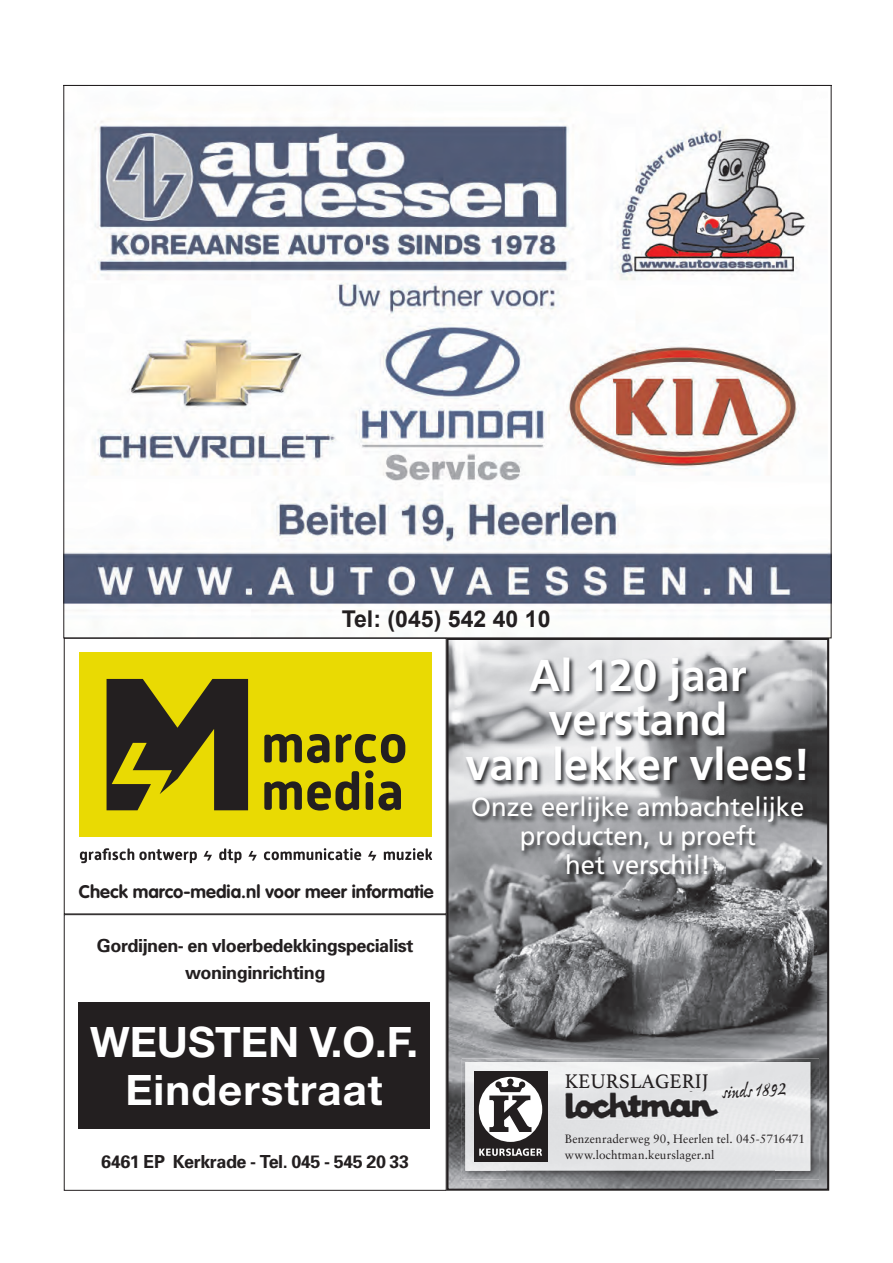
<style>
.page{position:relative;width:893px;height:1263px;background:#fff}
.page>*{position:absolute;margin:0;border:0;box-sizing:border-box;transform-origin:0 0}
.t1{font:700 44.7px/44.7px "Frutiger LT Std";color:#fff;text-align:center}
.t2{font:700 42px/48px "Helvetica Neue LT Std";letter-spacing:.025em;color:#fff;text-align:center}
.t3{font:26.25px/29px "Frutiger LT Std";color:#fff;text-align:center}
.t4{font:700 23.1px "Arial";color:#231f20}
.t5{font:20.7px "Athelas";color:#231f20}
.t6{font:700 20.7px "Ex Ponto Pro";color:#231f20}
.t7{font:700 18px/27px "Univers";letter-spacing:-.025em;color:#231f20;text-align:center}
.t8{font:700 18px "VAG Rounded Std";color:#231f20}
.t9{font:12.15px/15.8px "Sabon LT Std";letter-spacing:.005em;color:#231f20}
</style>
<div class="page">
<svg style="left:65px;top:119px;width:764px;height:493px"></svg>
<img style="left:449px;top:641px;width:377px;height:547px">
<img style="left:462px;top:1058px;width:357px;height:41px">
<img style="left:462px;top:1099px;width:44px;height:81px">
<img style="left:775px;top:1099px;width:44px;height:81px">
<img style="left:506px;top:1171px;width:269px;height:9px">
<img style="left:465px;top:1062px;width:345px;height:109px">
<img style="left:565px;top:1075px;width:131px;height:16px">
<div style="left:474px;top:1071px;width:73px;height:91px;background:#231f20"></div>
<div style="left:479px;top:1077px;width:63px;height:65px;background:#fff;border-radius:50%"></div>
<svg style="left:489px;top:1078px;width:42px;height:54px"></svg>
<svg style="left:479px;top:1148px;width:63px;height:8px"></svg>
<img style="left:465px;top:656px;width:346px;height:225px">
<img style="left:565px;top:1091px;width:154px;height:28px">
<div style="left:446px;top:638px;width:383px;height:553px;border:2px solid #231f20"></div>
<div style="left:64px;top:638px;width:383px;height:276px;border:1px solid #231f20"></div>
<div style="left:80px;top:652px;width:352px;height:185px;background:#e9da03"></div>
<svg style="left:107px;top:679px;width:141px;height:131px"></svg>
<svg style="left:264px;top:734px;width:65px;height:29px"></svg>
<svg style="left:336px;top:734px;width:69px;height:29px"></svg>
<svg style="left:264px;top:771px;width:95px;height:39px"></svg>
<svg style="left:365px;top:770px;width:36px;height:40px"></svg>
<svg style="left:80px;top:848px;width:117px;height:15px"></svg>
<svg style="left:219px;top:848px;width:23px;height:15px"></svg>
<svg style="left:264px;top:848px;width:97px;height:12px"></svg>
<svg style="left:384px;top:848px;width:48px;height:12px"></svg>
<svg style="left:204px;top:851px;width:8px;height:9px"></svg>
<svg style="left:368px;top:851px;width:8px;height:9px"></svg>
<svg style="left:248px;top:851px;width:9px;height:9px"></svg>
<div style="left:64px;top:914px;width:383px;height:277px;border:1px solid #231f20"></div>
<div style="left:79px;top:1002px;width:351px;height:127px;background:#231f20"></div>
<p class="t4" style="left:342px;top:603px;width:210px">Tel: (045) 542 40 10</p>
<h1 class="t1" style="left:465px;top:653px;width:346px">Al 120 jaar verstand<br>van lekker vlees!</h1>
<h3 class="t3" style="left:471px;top:793px;width:335px">Onze eerlijke ambachtelijke producten, u proeft<br>het verschil!</h3>
<p class="t8" style="left:79px;top:881px;width:356px">Check marco-media.nl voor meer informatie</p>
<p class="t7" style="left:97px;top:931px;width:318px">Gordijnen- en vloerbedekkingspecialist woninginrichting</p>
<h2 class="t2" style="left:90px;top:1017px;width:329px">WEUSTEN V.O.F.<br>Einderstraat</h2>
<p class="t7" style="left:101px;top:1147px;width:309px">6461 EP Kerkrade - Tel. 045 - 545 20 33</p>
<p class="t5" style="left:565px;top:1065px;width:146px">KEURSLAGERIJ</p>
<p class="t6" style="left:722px;top:1079px;width:64px;rotate:-3deg">sinds 1892</p>
<p class="t9" style="left:565px;top:1130px;width:242px">Benzenraderweg 90, Heerlen tel. 045-5716471 www.lochtman.keurslager.nl</p>
</div>
